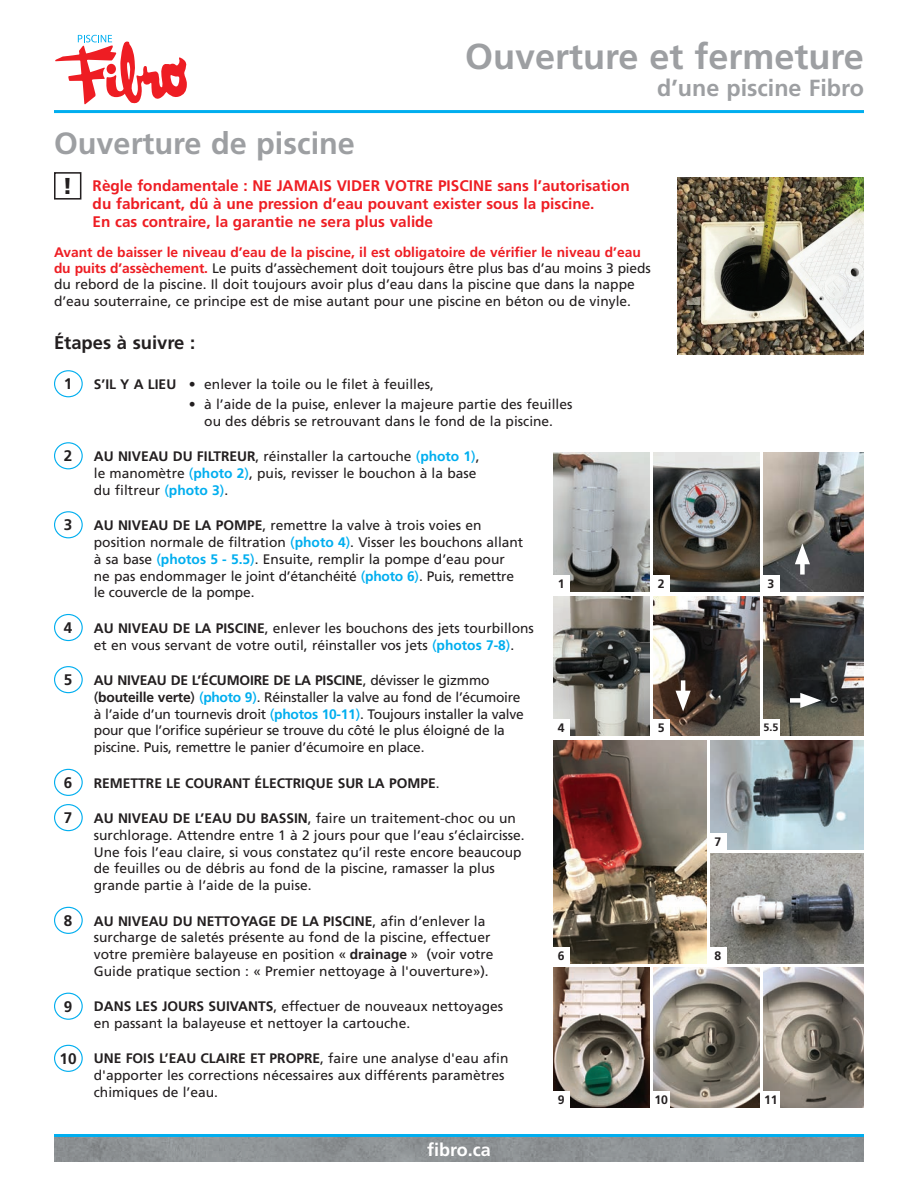
<style>
.page{position:relative;width:918px;height:1188px;background:#fff}
.page>*{position:absolute;margin:0;border:0;box-sizing:border-box;transform-origin:0 0}
.t1{font:700 36px "Frutiger";color:#9d9fa2}
.t2{font:700 30.6px "Frutiger";color:#9d9fa2}
.t3{font:700 23.25px "Frutiger";color:#9d9fa2}
.t4{font:900 22.95px "Frutiger";color:#231f20}
.t5{font:700 18.45px "Frutiger";color:#231f20}
.t6{font:700 18px "Frutiger";color:#fff}
.t7{font:700 15.3px/18.5px "Frutiger";color:#ee1d23}
.t8{font:700 15.3px "Frutiger";color:#231f20}
.t9{font:13.8px/16.8px "Frutiger";color:#231f20}
.t10{font:13.8px/16.8px "Frutiger";letter-spacing:-.02em;color:#231f20}
.t11{font:700 13.8px "Frutiger";color:#231f20}
.t12{font:700 12.3px "Frutiger";color:#231f20}
.t13{font:700 10.8px "Frutiger";color:#231f20}
.s1{font-weight:700;color:#ee1d23}
.s2{font-weight:700}
.s3{color:#00aeef}
.s4{font-weight:700;color:#00aeef}
.s5{font-weight:400}
</style>
<div class="page">
<img style="left:54px;top:1137px;width:810px;height:24px">
<hr style="left:54px;top:1134px;width:810px;height:3px;background:#00aeef">
<svg style="left:55px;top:35px;width:132px;height:70px"></svg>
<div style="left:54px;top:172px;width:27px;height:28px;border:2px solid #231f20"></div>
<div style="left:54px;top:370px;width:29px;height:27px;border:1px solid #00aeef;border-radius:50%"></div>
<div style="left:54px;top:442px;width:29px;height:27px;border:1px solid #00aeef;border-radius:50%"></div>
<div style="left:54px;top:511px;width:29px;height:27px;border:1px solid #00aeef;border-radius:50%"></div>
<div style="left:54px;top:614px;width:29px;height:27px;border:1px solid #00aeef;border-radius:50%"></div>
<div style="left:54px;top:666px;width:29px;height:27px;border:1px solid #00aeef;border-radius:50%"></div>
<div style="left:54px;top:769px;width:29px;height:27px;border:1px solid #00aeef;border-radius:50%"></div>
<div style="left:54px;top:804px;width:29px;height:27px;border:1px solid #00aeef;border-radius:50%"></div>
<div style="left:54px;top:907px;width:29px;height:27px;border:1px solid #00aeef;border-radius:50%"></div>
<div style="left:54px;top:993px;width:29px;height:27px;border:1px solid #00aeef;border-radius:50%"></div>
<div style="left:54px;top:1045px;width:29px;height:27px;border:1px solid #00aeef;border-radius:50%"></div>
<hr style="left:54px;top:110px;width:810px;height:3px;background:#00aeef">
<img style="left:677px;top:177px;width:187px;height:178px">
<img style="left:554px;top:452px;width:95px;height:140px">
<img style="left:554px;top:968px;width:95px;height:139px">
<img style="left:654px;top:452px;width:105px;height:140px">
<img style="left:654px;top:968px;width:105px;height:139px">
<img style="left:763px;top:452px;width:101px;height:140px">
<img style="left:763px;top:968px;width:101px;height:139px">
<img style="left:554px;top:596px;width:95px;height:140px">
<img style="left:554px;top:740px;width:152px;height:223px">
<img style="left:654px;top:596px;width:105px;height:140px">
<img style="left:763px;top:596px;width:101px;height:140px">
<img style="left:710px;top:740px;width:154px;height:110px">
<img style="left:710px;top:854px;width:154px;height:109px">
<div style="left:553px;top:576px;width:17px;height:17px;background:#fff"></div>
<div style="left:762px;top:576px;width:18px;height:17px;background:#fff"></div>
<div style="left:709px;top:947px;width:18px;height:17px;background:#fff"></div>
<div style="left:762px;top:1091px;width:18px;height:17px;background:#fff"></div>
<div style="left:553px;top:947px;width:17px;height:17px;background:#fff"></div>
<div style="left:709px;top:833px;width:18px;height:18px;background:#fff"></div>
<div style="left:653px;top:720px;width:17px;height:17px;background:#fff"></div>
<div style="left:762px;top:720px;width:18px;height:17px;background:#fff"></div>
<div style="left:653px;top:1091px;width:17px;height:17px;background:#fff"></div>
<div style="left:653px;top:576px;width:17px;height:17px;background:#fff"></div>
<div style="left:553px;top:720px;width:17px;height:17px;background:#fff"></div>
<div style="left:553px;top:1091px;width:17px;height:17px;background:#fff"></div>
<div style="left:800px;top:556px;width:5px;height:19px;background:#fff"></div>
<svg style="left:795px;top:543px;width:15px;height:21px"></svg>
<div style="left:790px;top:698px;width:19px;height:5px;background:#fff"></div>
<svg style="left:800px;top:693px;width:21px;height:15px"></svg>
<hr style="left:681px;top:680px;width:4px;height:19px;background:#fff">
<svg style="left:676px;top:691px;width:15px;height:21px"></svg>
<p class="t1" style="left:465px;top:35px;width:400px">Ouverture et fermeture</p>
<p class="t3" style="left:657px;top:74px;width:208px">d’une piscine Fibro</p>
<p class="t2" style="left:54px;top:125px;width:303px">Ouverture de piscine</p>
<p class="t4" style="left:63px;top:172px;width:12px">!</p>
<p class="t7" style="left:93px;top:176px;width:539px">Règle fondamentale : NE JAMAIS VIDER VOTRE PISCINE sans l’autorisation du fabricant, dû à une pression d’eau pouvant exister sous la piscine.<br>En cas contraire, la garantie ne sera plus valide</p>
<p class="t9" style="left:54px;top:244px;width:598px;line-height:16px"><span class="s1">Avant de baisser le niveau d’eau de la piscine, il est obligatoire de vérifier le niveau d’eau du puits d’assèchement.</span> Le puits d’assèchement doit toujours être plus bas d’au moins 3 pieds du rebord de la piscine. Il doit toujours avoir plus d’eau dans la piscine que dans la nappe d’eau souterraine, ce principe est de mise autant pour une piscine en béton ou de vinyle.</p>
<p class="t5" style="left:54px;top:332px;width:143px">Étapes à suivre :</p>
<p class="t8" style="left:64px;top:375px;width:10px">1</p>
<p class="t9" style="left:94px;top:376px;width:342px"><span class="s2">S’IL Y A LIEU</span> • enlever la toile ou le filet à feuilles,</p>
<p class="t9" style="left:189px;top:396px;width:385px;text-align:center">• à l’aide de la puise, enlever la majeure partie des feuilles ou des débris se retrouvant dans le fond de la piscine.</p>
<p class="t8" style="left:64px;top:447px;width:10px">2</p>
<p class="t9" style="left:94px;top:448px;width:387px"><span class="s2">AU NIVEAU DU FILTREUR</span>, réinstaller la cartouche <span class="s3">(</span><span class="s4">photo 1</span><span class="s3">)</span>, le manomètre <span class="s3">(</span><span class="s4">photo 2</span><span class="s3">)</span>, puis, revisser le bouchon à la base du filtreur <span class="s3">(</span><span class="s4">photo 3</span><span class="s3">)</span>.</p>
<p class="t8" style="left:64px;top:516px;width:10px">3</p>
<p class="t9" style="left:94px;top:517px;width:431px"><span class="s2">AU NIVEAU DE LA POMPE</span>, remettre la valve à trois voies en position normale de filtration <span class="s3">(</span><span class="s4">photo 4</span><span class="s3">)</span>. Visser les bouchons allant à sa base <span class="s3">(</span><span class="s4">photos 5 - 5.5</span><span class="s3">)</span>. Ensuite, remplir la pompe d’eau pour ne pas endommager le joint d’étanchéité <span class="s3">(</span><span class="s4">photo 6</span><span class="s3">)</span>. Puis, remettre le couvercle de la pompe.</p>
<p class="t8" style="left:64px;top:619px;width:10px">4</p>
<p class="t9" style="left:94px;top:619px;width:442px"><span class="s2">AU NIVEAU DE LA PISCINE</span>, enlever les bouchons des jets tourbillons et en vous servant de votre outil, réinstaller vos jets <span class="s3">(</span><span class="s4">photos 7-8</span><span class="s3">)</span>.</p>
<p class="t8" style="left:64px;top:671px;width:10px">5</p>
<p class="t10" style="left:94px;top:671px;width:431px"><span class="s2">AU NIVEAU DE L’ÉCUMOIRE DE LA PISCINE</span>, dévisser le gizmmo (<span class="s2">bouteille verte</span>) <span class="s3">(</span><span class="s4">photo 9</span><span class="s3">)</span>. Réinstaller la valve au fond de l’écumoire à l’aide d’un tournevis droit <span class="s3">(</span><span class="s4">photos 10-11</span><span class="s3">)</span>. Toujours installer la valve pour que l’orifice supérieur se trouve du côté le plus éloigné de la piscine. Puis, remettre le panier d’écumoire en place.</p>
<p class="t8" style="left:64px;top:774px;width:10px">6</p>
<p class="t11" style="left:94px;top:775px;width:347px">REMETTRE LE COURANT ÉLECTRIQUE SUR LA POMPE<span class="s5">.</span></p>
<p class="t8" style="left:64px;top:809px;width:10px">7</p>
<p class="t9" style="left:94px;top:809px;width:432px"><span class="s2">AU NIVEAU DE L’EAU DU BASSIN</span>, faire un traitement-choc ou un surchlorage. Attendre entre 1 à 2 jours pour que l’eau s’éclaircisse.<br>Une fois l’eau claire, si vous constatez qu’il reste encore beaucoup de feuilles ou de débris au fond de la piscine, ramasser la plus grande partie à l’aide de la puise.</p>
<p class="t8" style="left:64px;top:912px;width:10px">8</p>
<p class="t9" style="left:94px;top:912px;width:401px"><span class="s2">AU NIVEAU DU NETTOYAGE DE LA PISCINE</span>, afin d’enlever la surcharge de saletés présente au fond de la piscine, effectuer votre première balayeuse en position « <span class="s2">drainage</span> » (voir votre Guide pratique section : « Premier nettoyage à l'ouverture»).</p>
<p class="t8" style="left:64px;top:997px;width:10px">9</p>
<p class="t9" style="left:94px;top:998px;width:411px"><span class="s2">DANS LES JOURS SUIVANTS</span>, effectuer de nouveaux nettoyages en passant la balayeuse et nettoyer la cartouche.</p>
<p class="t8" style="left:60px;top:1050px;width:19px">10</p>
<p class="t9" style="left:94px;top:1050px;width:416px"><span class="s2">UNE FOIS L’EAU CLAIRE ET PROPRE</span>, faire une analyse d'eau afin d'apporter les corrections nécessaires aux différents paramètres chimiques de l’eau.</p>
<p class="t12" style="left:558px;top:577px;width:8px">1</p>
<p class="t12" style="left:768px;top:577px;width:8px">3</p>
<p class="t12" style="left:658px;top:577px;width:8px">2</p>
<p class="t12" style="left:658px;top:721px;width:8px">5</p>
<p class="t13" style="left:763px;top:721px;width:16px">5.5</p>
<p class="t12" style="left:558px;top:721px;width:8px">4</p>
<p class="t12" style="left:715px;top:834px;width:8px">7</p>
<p class="t12" style="left:558px;top:948px;width:8px">6</p>
<p class="t12" style="left:714px;top:948px;width:8px">8</p>
<p class="t12" style="left:558px;top:1092px;width:8px">9</p>
<p class="t12" style="left:654px;top:1092px;width:15px">10</p>
<p class="t12" style="left:764px;top:1092px;width:15px">11</p>
<p class="t6" style="left:427px;top:1139px;width:65px">fibro.ca</p>
</div>
